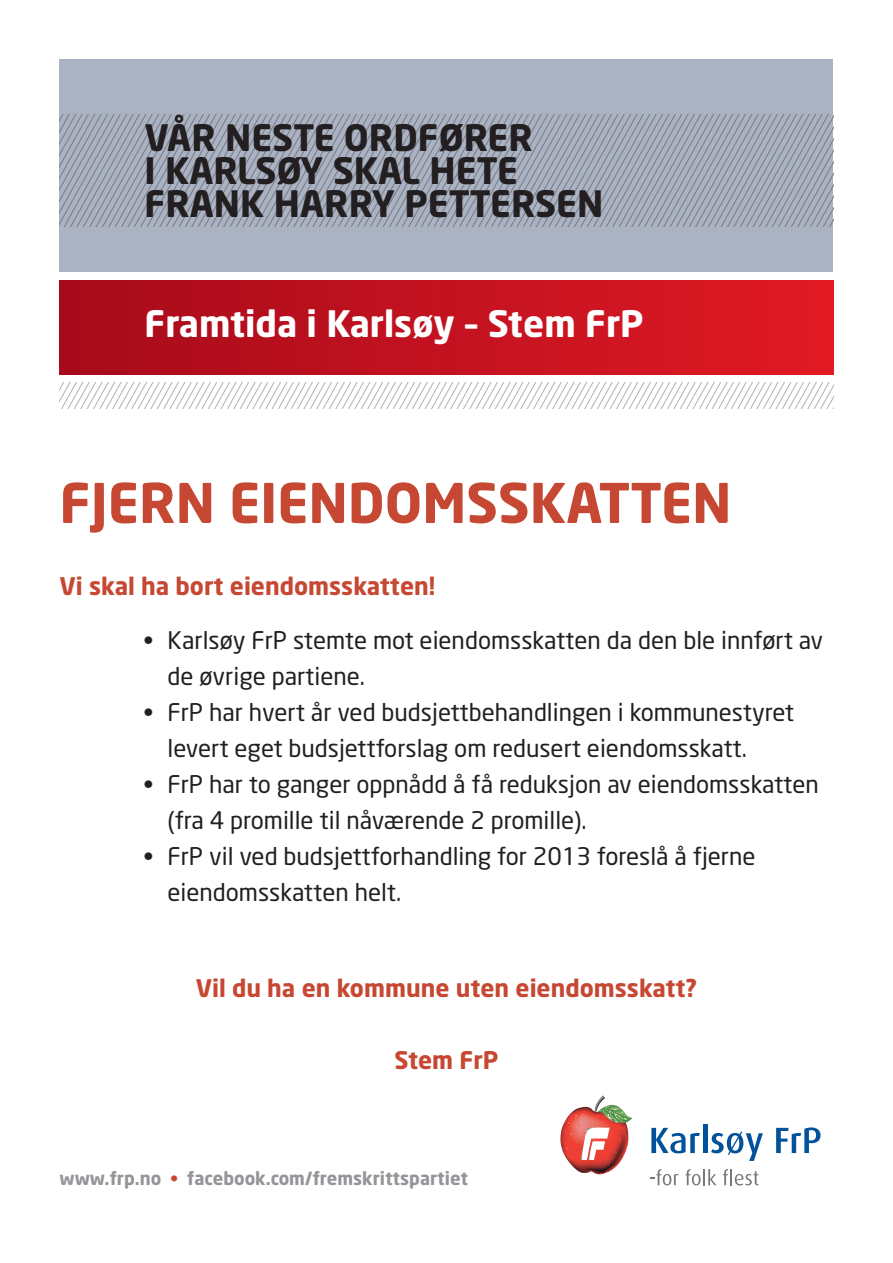
<style>
.page{position:relative;width:893px;height:1263px;background:#fff}
.page>*{position:absolute;margin:0;border:0;box-sizing:border-box;transform-origin:0 0}
.t1{font:700 54px "Neo Sans";color:#c64832}
.t2{font:700 36px/33px "Neo Sans";color:#231f20}
.t3{font:700 36px "Neo Sans";color:#fff}
.t4{font:24px/36px "Neo Sans";color:#231f20}
.t5{font:700 24px "Neo Sans";color:#c64832}
.t6{font:700 18px "Neo Sans";color:#939598}
.s1{color:#c64832}
</style>
<div class="page">
<div style="left:60px;top:60px;width:773px;height:212px;background:#abb3c3"></div>
<div style="left:60px;top:281px;width:773px;height:93px;background:linear-gradient(to right,#a70a1b,#e01a24)"></div>
<svg style="left:60px;top:114px;width:773px;height:113px"></svg>
<svg style="left:60px;top:383px;width:773px;height:25px"></svg>
<svg style="left:560px;top:1095px;width:72px;height:79px"></svg>
<svg style="left:651px;top:1128px;width:49px;height:25px"></svg>
<hr style="left:703px;top:1124px;width:4px;height:29px;background:#01529a">
<svg style="left:711px;top:1131px;width:52px;height:30px"></svg>
<svg style="left:776px;top:1127px;width:44px;height:26px"></svg>
<svg style="left:650px;top:1169px;width:29px;height:16px"></svg>
<svg style="left:685px;top:1169px;width:31px;height:16px"></svg>
<svg style="left:723px;top:1169px;width:35px;height:16px"></svg>
<h2 class="t2" style="left:145px;top:124px;width:460px">VÅR NESTE ORDFØRER<br>I KARLSØY SKAL HETE<br>FRANK HARRY PETTERSEN</h2>
<h2 class="t3" style="left:145px;top:309px;width:501px">Framtida i Karlsøy – Stem FrP</h2>
<h1 class="t1" style="left:60px;top:482px;width:673px">FJERN EIENDOMSSKATTEN</h1>
<p class="t5" style="left:60px;top:577px;width:377px">Vi skal ha bort eiendomsskatten!</p>
<p class="t4" style="left:168px;top:624px;width:657px;text-indent:-24px">• Karlsøy FrP stemte mot eiendomsskatten da den ble innført av de øvrige partiene.</p>
<p class="t4" style="left:168px;top:696px;width:628px;text-indent:-24px">• FrP har hvert år ved budsjettbehandlingen i kommunestyret levert eget budsjettforslag om redusert eiendomsskatt.</p>
<p class="t4" style="left:168px;top:768px;width:653px;text-indent:-24px">• FrP har to ganger oppnådd å få reduksjon av eiendomsskatten (fra 4 promille til nåværende 2 promille).</p>
<p class="t4" style="left:168px;top:840px;width:589px;text-indent:-24px">• FrP vil ved budsjettforhandling for 2013 foreslå å fjerne eiendomsskatten helt.</p>
<p class="t5" style="left:196px;top:979px;width:503px">Vil du ha en kommune uten eiendomsskatt?</p>
<p class="t5" style="left:394px;top:1051px;width:106px">Stem FrP</p>
<p class="t6" style="left:60px;top:1172px;width:410px">www.frp.no <span class="s1">•</span> facebook.com/fremskrittspartiet</p>
</div>
